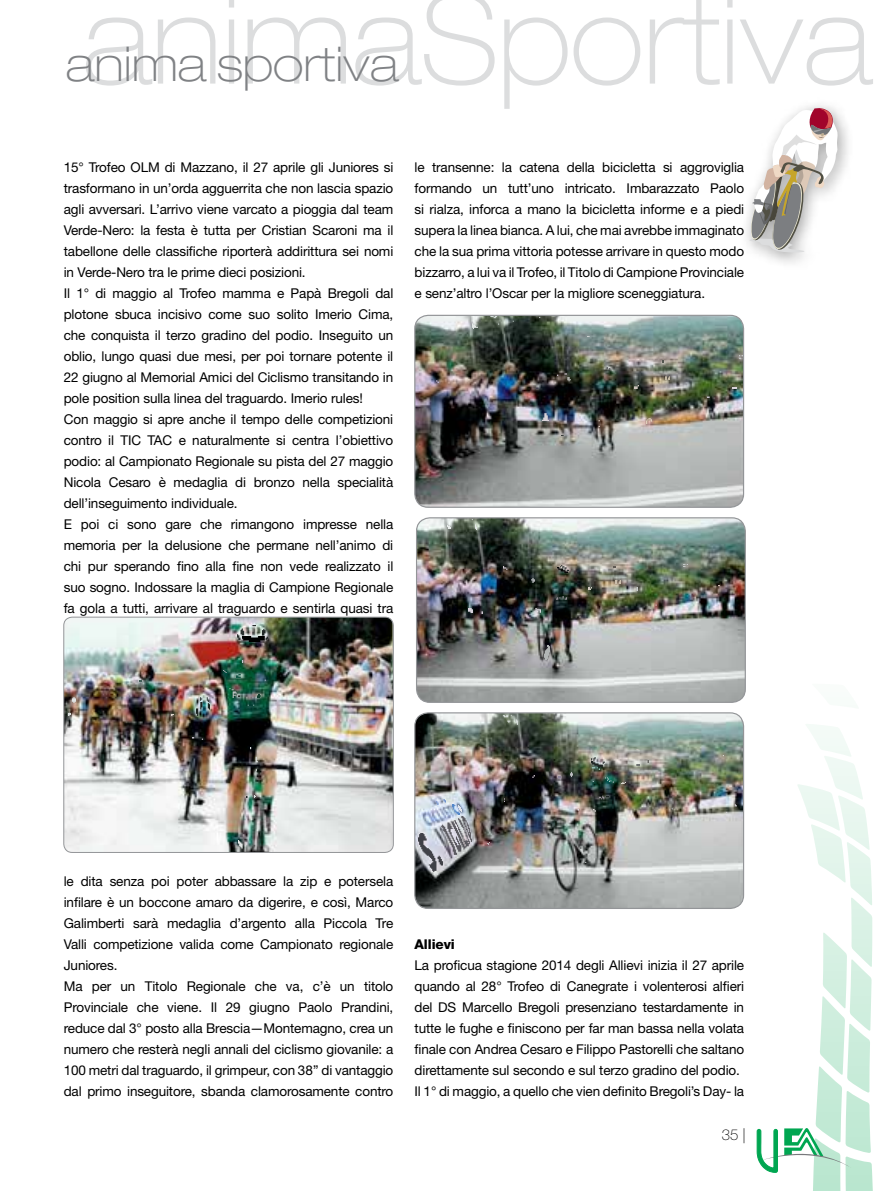
<style>
.page{position:relative;width:893px;height:1191px;background:#fff}
.page>*{position:absolute;margin:0;border:0;box-sizing:border-box;transform-origin:0 0}
.t1{font:100 expanded 125.1px "Helvetica Neue LT Std";color:#dcddde;scale:.92 1}
.t2{font:100 expanded 48px "Helvetica Neue LT Std";color:#808285}
.t3{font:100 15px "Helvetica Neue LT Std";color:#000}
.t4{font:13.5px/21px "Helvetica Neue LT Std";letter-spacing:-.01em;color:#000}
.t5{font:800 13.5px "Helvetica Neue LT Std";letter-spacing:-.01em;color:#000}
</style>
<div class="page">
<div style="left:740px;top:97px;width:114px;height:173px;background:#000;opacity:.35"></div>
<svg style="left:746px;top:107px;width:92px;height:146px"></svg>
<img style="left:64px;top:617px;width:329px;height:235px">
<img style="left:242px;top:637px;width:23px;height:4px">
<img style="left:196px;top:702px;width:14px;height:14px">
<img style="left:238px;top:625px;width:17px;height:14px">
<svg style="left:263px;top:629px;width:5px;height:10px"></svg>
<img style="left:240px;top:701px;width:24px;height:10px">
<svg style="left:238px;top:840px;width:7px;height:10px"></svg>
<img style="left:250px;top:748px;width:7px;height:22px">
<svg style="left:72px;top:696px;width:3px;height:6px"></svg>
<svg style="left:201px;top:696px;width:8px;height:5px"></svg>
<svg style="left:237px;top:674px;width:4px;height:3px"></svg>
<svg style="left:258px;top:674px;width:7px;height:7px"></svg>
<svg style="left:193px;top:737px;width:11px;height:2px"></svg>
<svg style="left:224px;top:670px;width:3px;height:4px"></svg>
<svg style="left:247px;top:795px;width:9px;height:3px"></svg>
<svg style="left:225px;top:687px;width:16px;height:11px"></svg>
<div style="left:63px;top:617px;width:331px;height:236px;border:1px solid #939598;border-radius:9px"></div>
<img style="left:416px;top:315px;width:328px;height:191px">
<img style="left:492px;top:317px;width:49px;height:11px">
<svg style="left:542px;top:412px;width:7px;height:8px"></svg>
<img style="left:496px;top:317px;width:18px;height:9px">
<svg style="left:647px;top:417px;width:5px;height:6px"></svg>
<svg style="left:665px;top:376px;width:8px;height:3px"></svg>
<svg style="left:604px;top:367px;width:9px;height:4px"></svg>
<svg style="left:558px;top:373px;width:13px;height:15px"></svg>
<svg style="left:472px;top:317px;width:20px;height:11px"></svg>
<svg style="left:539px;top:317px;width:19px;height:7px"></svg>
<div style="left:414px;top:315px;width:330px;height:193px;border:1px solid #939598;border-radius:13px"></div>
<img style="left:418px;top:519px;width:326px;height:183px">
<img style="left:454px;top:519px;width:38px;height:11px">
<img style="left:544px;top:645px;width:6px;height:14px">
<svg style="left:557px;top:565px;width:11px;height:7px"></svg>
<svg style="left:469px;top:608px;width:4px;height:4px"></svg>
<svg style="left:556px;top:596px;width:10px;height:4px"></svg>
<svg style="left:447px;top:525px;width:5px;height:4px"></svg>
<svg style="left:503px;top:566px;width:11px;height:3px"></svg>
<svg style="left:535px;top:609px;width:5px;height:4px"></svg>
<svg style="left:475px;top:522px;width:2px;height:7px"></svg>
<svg style="left:577px;top:614px;width:7px;height:6px"></svg>
<img style="left:454px;top:519px;width:17px;height:4px">
<svg style="left:715px;top:585px;width:5px;height:5px"></svg>
<svg style="left:653px;top:602px;width:4px;height:4px"></svg>
<div style="left:416px;top:517px;width:330px;height:186px;border:1px solid #939598;border-radius:13px"></div>
<img style="left:416px;top:714px;width:328px;height:193px">
<img style="left:441px;top:816px;width:31px;height:39px">
<img style="left:418px;top:833px;width:25px;height:38px">
<img style="left:487px;top:714px;width:66px;height:11px">
<svg style="left:453px;top:804px;width:8px;height:11px"></svg>
<img style="left:599px;top:792px;width:15px;height:10px">
<svg style="left:437px;top:799px;width:9px;height:5px"></svg>
<svg style="left:725px;top:802px;width:11px;height:10px"></svg>
<svg style="left:716px;top:755px;width:7px;height:6px"></svg>
<svg style="left:524px;top:749px;width:9px;height:6px"></svg>
<svg style="left:591px;top:757px;width:14px;height:12px"></svg>
<svg style="left:486px;top:842px;width:4px;height:3px"></svg>
<svg style="left:603px;top:775px;width:11px;height:8px"></svg>
<svg style="left:668px;top:808px;width:6px;height:10px"></svg>
<svg style="left:569px;top:832px;width:4px;height:7px"></svg>
<svg style="left:633px;top:748px;width:9px;height:2px"></svg>
<svg style="left:591px;top:780px;width:3px;height:4px"></svg>
<svg style="left:586px;top:861px;width:4px;height:4px"></svg>
<div style="left:414px;top:712px;width:330px;height:197px;border:1px solid #939598;border-radius:13px"></div>
<svg style="left:757px;top:724px;width:116px;height:467px"></svg>
<h1 class="t1" style="left:83px;top:-35px;width:859px">animaSportiva</h1>
<h2 class="t2" style="left:66px;top:35px;width:334px">anima sportiva</h2>
<p class="t4" style="left:64px;top:156px;width:331px">15° Trofeo OLM di Mazzano, il 27 aprile gli Juniores si trasformano in un’orda agguerrita che non lascia spazio agli avversari. L’arrivo viene varcato a pioggia dal team Verde-Nero: la festa è tutta per Cristian Scaroni ma il tabellone delle classifiche riporterà addirittura sei nomi in Verde-Nero tra le prime dieci posizioni.<br>Il 1° di maggio al Trofeo mamma e Papà Bregoli dal plotone sbuca incisivo come suo solito Imerio Cima, che conquista il terzo gradino del podio. Inseguito un oblio, lungo quasi due mesi, per poi tornare potente il 22 giugno al Memorial Amici del Ciclismo transitando in pole position sulla linea del traguardo. Imerio rules!<br>Con maggio si apre anche il tempo delle competizioni contro il TIC TAC e naturalmente si centra l’obiettivo podio: al Campionato Regionale su pista del 27 maggio Nicola Cesaro è medaglia di bronzo nella specialità dell’inseguimento individuale.<br>E poi ci sono gare che rimangono impresse nella memoria per la delusione che permane nell’animo di chi pur sperando fino alla fine non vede realizzato il suo sogno. Indossare la maglia di Campione Regionale fa gola a tutti, arrivare al traguardo e sentirla quasi tra</p>
<p class="t4" style="left:415px;top:156px;width:331px;text-align:justify">le transenne: la catena della bicicletta si aggroviglia formando un tutt’uno intricato. Imbarazzato Paolo si rialza, inforca a mano la bicicletta informe e a piedi supera la linea bianca. A lui, che mai avrebbe immaginato che la sua prima vittoria potesse arrivare in questo modo bizzarro, a lui va il Trofeo, il Titolo di Campione Provinciale e senz’altro l’Oscar per la migliore sceneggiatura.</p>
<p class="t4" style="left:64px;top:870px;width:331px">le dita senza poi poter abbassare la zip e potersela infilare è un boccone amaro da digerire, e così, Marco Galimberti sarà medaglia d’argento alla Piccola Tre Valli competizione valida come Campionato regionale Juniores.<br>Ma per un Titolo Regionale che va, c’è un titolo Provinciale che viene. Il 29 giugno Paolo Prandini, reduce dal 3° posto alla Brescia—Montemagno, crea un numero che resterà negli annali del ciclismo giovanile: a 100 metri dal traguardo, il grimpeur, con 38’’ di vantaggio dal primo inseguitore, sbanda clamorosamente contro</p>
<p class="t5" style="left:415px;top:936px;width:42px">Allievi</p>
<p class="t4" style="left:415px;top:954px;width:331px">La proficua stagione 2014 degli Allievi inizia il 27 aprile quando al 28° Trofeo di Canegrate i volenterosi alfieri del DS Marcello Bregoli presenziano testardamente in tutte le fughe e finiscono per far man bassa nella volata finale con Andrea Cesaro e Filippo Pastorelli che saltano direttamente sul secondo e sul terzo gradino del podio.<br>Il 1° di maggio, a quello che vien definito Bregoli’s Day- la</p>
<p class="t3" style="left:722px;top:1126px;width:26px">35 |</p>
</div>
